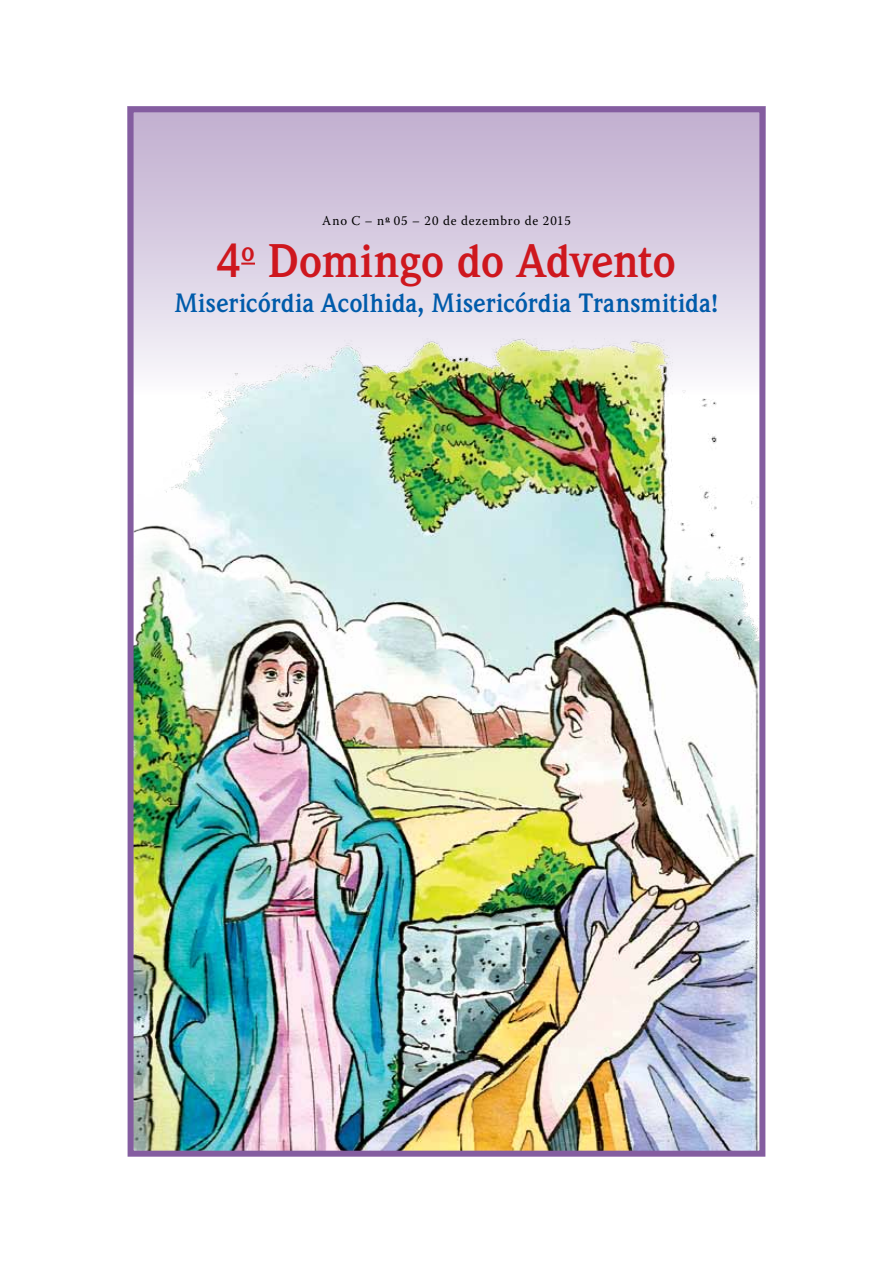
<style>
.page{position:relative;width:893px;height:1263px;background:#fff}
.page>*{position:absolute;margin:0;border:0;box-sizing:border-box;transform-origin:0 0}
.t1{font:700 48px "Weidemann IT Cby BT";letter-spacing:-.01em;color:#ce171e;scale:.95 1}
.t2{font:700 27px "Weidemann IT Cby BT";letter-spacing:-.005em;color:#005baa;scale:.95 1}
.t3{font:13.5px "Warnock Pro";letter-spacing:.06em;color:#000;scale:.95 1}
</style>
<div class="page">
<svg style="left:135px;top:113px;width:623px;height:139px;background:#cdbed9"></svg>
<img style="left:135px;top:252px;width:623px;height:898px">
<div style="left:128px;top:106px;width:637px;height:1051px;border:6px solid #845da0"></div>
<svg style="left:241px;top:263px;width:14px;height:2px"></svg>
<p class="t3" style="left:322px;top:213px;width:263px">Ano C – n<sup>o</sup> 05 – 20 de dezembro de 2015</p>
<h1 class="t1" style="left:217px;top:230px;width:485px">4<sup>o</sup> Domingo do Advento</h1>
<p class="t2" style="left:174px;top:286px;width:574px">Misericórdia Acolhida, Misericórdia Transmitida!</p>
</div>
